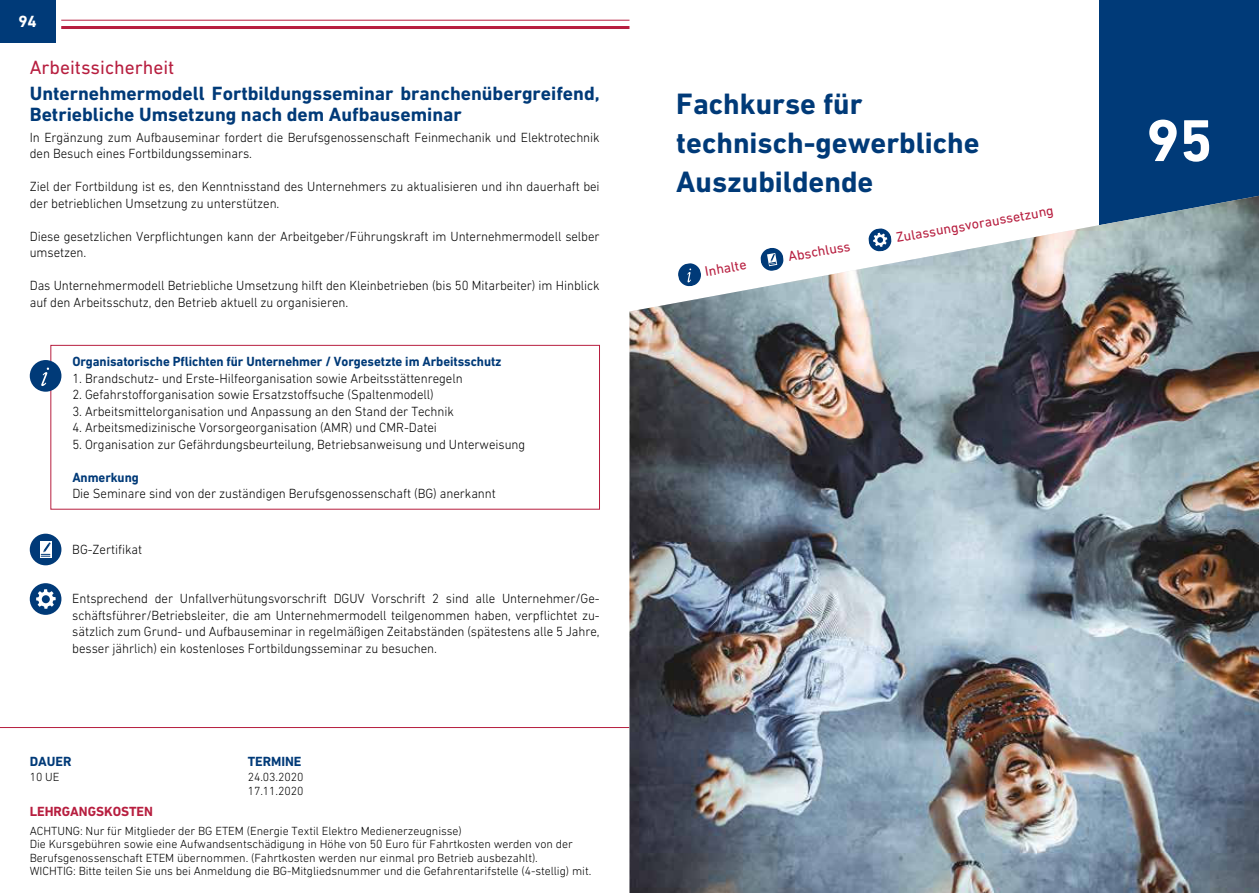
<style>
.page{position:relative;width:1259px;height:893px;background:#fff}
.page>*{position:absolute;margin:0;border:0;box-sizing:border-box;transform-origin:0 0}
.t1{font:700 60px "DIN Next LT Pro";color:#fff}
.t2{font:700 30px/39px "DIN Next LT Pro";color:#003a78}
.t3{font:700 19.5px/21px "DIN Next LT Pro";color:#003a78}
.t4{font:19.5px "DIN Next LT Pro";color:#b71e3f}
.t5{font:700 16.5px "DIN Next LT Pro";color:#fff}
.t6{font:14.1px "DIN Next LT Pro";color:#b71e3f}
.t7{font:300 13.5px/16.5px "DIN Next LT Pro";letter-spacing:-.005em;color:#000;scale:.96 1}
.t8{font:700 13.5px "DIN Next LT Pro";letter-spacing:-.005em;color:#003a78;scale:.96 1}
.t9{font:700 13.5px "DIN Next LT Pro";letter-spacing:-.005em;color:#b71e3f}
.t10{font:700 13.5px "DIN Next LT Pro";letter-spacing:-.005em;color:#003a78}
.t11{font:300 12px/13.5px "DIN Next LT Pro";letter-spacing:-.005em;color:#000}
</style>
<div class="page">
<div style="left:0;top:0;width:55px;height:43px;background:#003a78"></div>
<hr style="left:0;top:727px;width:629px;height:1px;background:#b71e3f">
<hr style="left:61px;top:20px;width:568px;height:1px;background:#b71e3f">
<hr style="left:61px;top:26px;width:568px;height:3px;background:#b71e3f">
<div style="left:1100px;top:0;width:159px;height:393px;background:#003a78"></div>
<img style="left:629px;top:196px;width:629px;height:697px">
<div style="left:51px;top:345px;width:549px;height:164px;border:1px solid #b71e3f"></div>
<div style="left:30px;top:360px;width:31px;height:32px;background:#003a78;border-radius:50%"></div>
<svg style="left:41px;top:368px;width:8px;height:18px"></svg>
<div style="left:30px;top:534px;width:31px;height:31px;background:#003a78;border-radius:50%"></div>
<div style="left:40px;top:542px;width:11px;height:16px;background:#fff"></div>
<svg style="left:41px;top:542px;width:10px;height:15px"></svg>
<div style="left:30px;top:583px;width:31px;height:32px;background:#003a78;border-radius:50%"></div>
<svg style="left:36px;top:589px;width:20px;height:20px"></svg>
<p class="t5" style="left:19px;top:13px;width:20px">94</p>
<h3 class="t4" style="left:30px;top:57px;width:146px">Arbeitssicherheit</h3>
<h3 class="t3" style="left:30px;top:82px;width:571px">Unternehmermodell Fortbildungsseminar branchenübergreifend,<br>Betriebliche Umsetzung nach dem Aufbauseminar</h3>
<p class="t7" style="left:30px;top:129px;width:595px">In Ergänzung zum Aufbauseminar fordert die Berufsgenossenschaft Feinmechanik und Elektrotechnik den Besuch eines Fortbildungsseminars.</p>
<p class="t7" style="left:30px;top:179px;width:595px">Ziel der Fortbildung ist es, den Kenntnisstand des Unternehmers zu aktualisieren und ihn dauerhaft bei der betrieblichen Umsetzung zu unterstützen.</p>
<p class="t7" style="left:30px;top:228px;width:595px">Diese gesetzlichen Verpflichtungen kann der Arbeitgeber/Führungskraft im Unternehmermodell selber umsetzen.</p>
<p class="t7" style="left:30px;top:278px;width:595px">Das Unternehmermodell Betriebliche Umsetzung hilft den Kleinbetrieben (bis 50 Mitarbeiter) im Hinblick auf den Arbeitsschutz, den Betrieb aktuell zu organisieren.</p>
<p class="t8" style="left:72px;top:354px;width:449px">Organisatorische Pflichten für Unternehmer / Vorgesetzte im Arbeitsschutz</p>
<p class="t7" style="left:72px;top:370px;width:408px">1. Brandschutz- und Erste-Hilfeorganisation sowie Arbeitsstättenregeln</p>
<p class="t7" style="left:72px;top:386px;width:378px">2. Gefahrstofforganisation sowie Ersatzstoffsuche (Spaltenmodell)</p>
<p class="t7" style="left:72px;top:403px;width:399px">3. Arbeitsmittelorganisation und Anpassung an den Stand der Technik</p>
<p class="t7" style="left:72px;top:419px;width:381px">4. Arbeitsmedizinische Vorsorgeorganisation (AMR) und CMR-Datei</p>
<p class="t7" style="left:72px;top:436px;width:473px">5. Organisation zur Gefährdungsbeurteilung, Betriebsanweisung und Unterweisung</p>
<p class="t8" style="left:72px;top:470px;width:71px">Anmerkung</p>
<p class="t7" style="left:72px;top:485px;width:443px">Die Seminare sind von der zuständigen Berufsgenossenschaft (BG) anerkannt</p>
<p class="t7" style="left:72px;top:541px;width:74px">BG-Zertifikat</p>
<p class="t7" style="left:72px;top:590px;width:551px;text-align:justify">Entsprechend der Unfallverhütungsvorschrift DGUV Vorschrift 2 sind alle Unternehmer/Ge&shy;schäftsführer/Betriebsleiter, die am Unternehmermodell teilgenommen haben, verpflichtet zu&shy;sätzlich zum Grund- und Aufbauseminar in regelmäßigen Zeitabständen (spätestens alle 5 Jahre, besser jährlich) ein kostenloses Fortbildungsseminar zu besuchen.</p>
<p class="t10" style="left:30px;top:754px;width:43px">DAUER</p>
<p class="t10" style="left:248px;top:754px;width:55px">TERMINE</p>
<p class="t11" style="left:30px;top:770px;width:31px">10 UE</p>
<p class="t11" style="left:248px;top:770px;width:57px">24.03.2020<br>17.11.2020</p>
<p class="t9" style="left:30px;top:804px;width:125px">LEHRGANGSKOSTEN</p>
<p class="t11" style="left:30px;top:824px;width:563px">ACHTUNG: Nur für Mitglieder der BG ETEM (Energie Textil Elektro Medienerzeugnisse)<br>Die Kursgebühren sowie eine Aufwandsentschädigung in Höhe von 50 Euro für Fahrtkosten werden von der Berufsgenossenschaft ETEM übernommen. (Fahrtkosten werden nur einmal pro Betrieb ausbezahlt).<br>WICHTIG: Bitte teilen Sie uns bei Anmeldung die BG-Mitgliedsnummer und die Gefahrentarifstelle (4-stellig) mit.</p>
<h2 class="t2" style="left:676px;top:85px;width:305px">Fachkurse für technisch-gewerbliche<br>Auszubildende</h2>
<p class="t6" style="left:704px;top:264px;width:43px;rotate:-10deg">Inhalte</p>
<p class="t6" style="left:787px;top:249px;width:64px;rotate:-10deg">Abschluss</p>
<p class="t6" style="left:895px;top:230px;width:161px;rotate:-10deg">Zulassungsvoraussetzung</p>
<h1 class="t1" style="left:1146px;top:108px;width:68px">95</h1>
</div>
